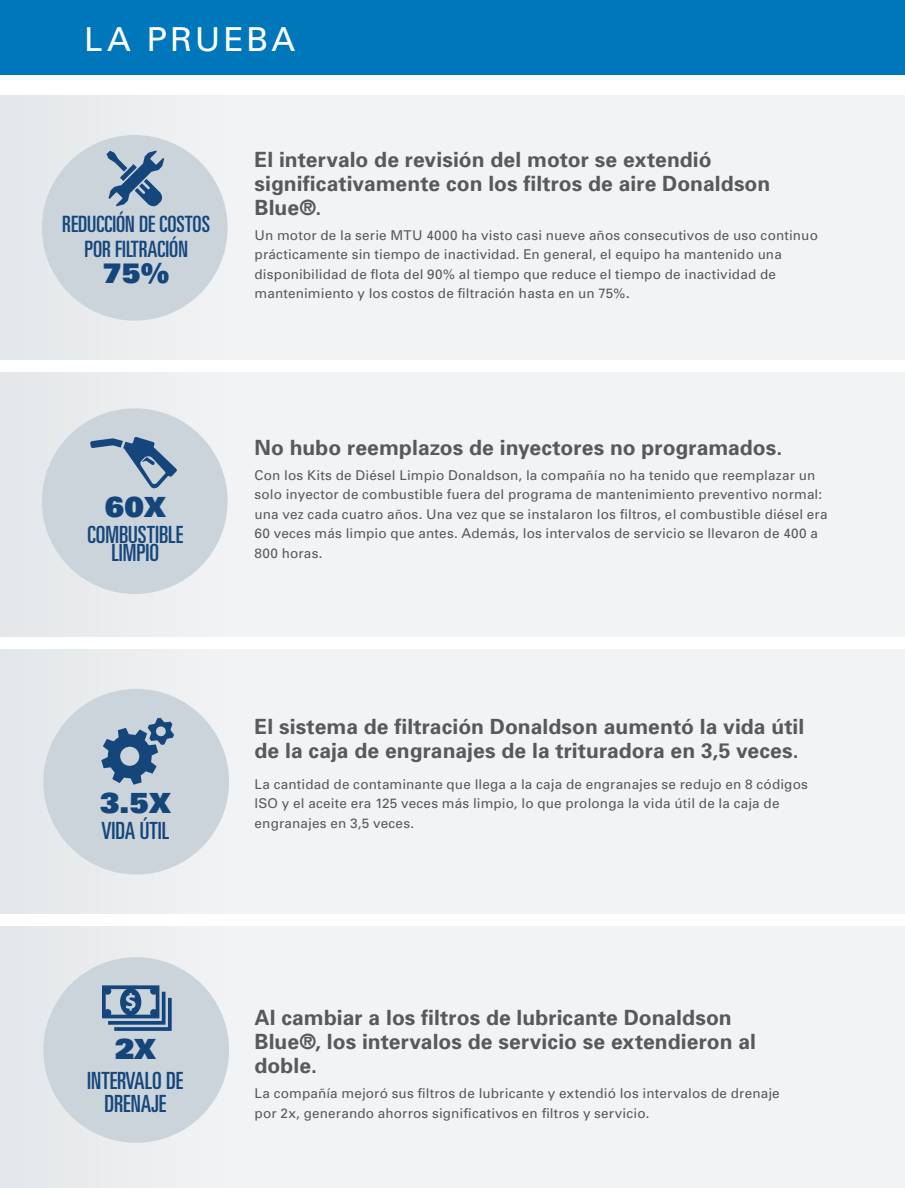
<style>
.page{position:relative;width:905px;height:1188px;background:#fff}
.page>*{position:absolute;margin:0;border:0;box-sizing:border-box;transform-origin:0 0}
.t1{font:33px "Univers";letter-spacing:.095em;color:#fff}
.t2{font:900 27.75px "Univers";color:#15467b}
.t3{font:900 27px "Univers";color:#15467b}
.t4{font:ultra-condensed 23.7px/18px "Univers";color:#15467b;text-align:center}
.t5{font:ultra-condensed 22.5px/25.5px "Univers";color:#15467b;text-align:center}
.t6{font:700 21px/24px "Univers";letter-spacing:.005em;color:#58595b}
.t7{font:13.5px/19.5px "Univers";letter-spacing:.01em;color:#58595b}
.s1{font-size:15px}
</style>
<div class="page">
<div style="left:0;top:91px;width:904px;height:1097px;background:#f1f3f4"></div>
<div style="left:0;top:0;width:904px;height:74px;background:#0076bb"></div>
<div style="left:43px;top:689px;width:186px;height:186px;background:#cbd4db;border-radius:50%"></div>
<div style="left:42px;top:408px;width:185px;height:186px;background:#cbd4db;border-radius:50%"></div>
<div style="left:42px;top:135px;width:185px;height:186px;background:#cbd4db;border-radius:50%"></div>
<div style="left:43px;top:957px;width:186px;height:186px;background:#cbd4db;border-radius:50%"></div>
<svg style="left:101px;top:718px;width:73px;height:67px"></svg>
<svg style="left:102px;top:985px;width:70px;height:46px"></svg>
<svg style="left:90px;top:437px;width:87px;height:51px"></svg>
<svg style="left:106px;top:151px;width:58px;height:55px"></svg>
<h1 class="t1" style="left:84px;top:18px;width:212px">LA PRUEBA</h1>
<h3 class="t5" style="left:62px;top:211px;width:149px">REDUCCIÓN DE COSTOS<br>POR FILTRACIÓN</h3>
<h3 class="t3" style="left:103px;top:255px;width:68px">75%</h3>
<h3 class="t6" style="left:254px;top:147px;width:517px">El intervalo de revisión del motor se extendió significativamente con los filtros de aire Donaldson<br>Blue®.</h3>
<p class="t7" style="left:254px;top:225px;width:565px">Un motor de la serie MTU 4000 ha visto casi nueve años consecutivos de uso continuo prácticamente sin tiempo de inactividad. En general, el equipo ha mantenido una disponibilidad de flota del 90% al tiempo que reduce el tiempo de inactividad de mantenimiento y los costos de filtración hasta en un 75%<span class="s1">.</span></p>
<h2 class="t2" style="left:105px;top:489px;width:62px">60X</h2>
<h3 class="t4" style="left:87px;top:525px;width:97px">COMBUSTIBLE<br>LIMPIO</h3>
<h3 class="t6" style="left:254px;top:435px;width:529px">No hubo reemplazos de inyectores no programados.</h3>
<p class="t7" style="left:254px;top:465px;width:574px">Con los Kits de Diésel Limpio Donaldson, la compañía no ha tenido que reemplazar un solo inyector de combustible fuera del programa de mantenimiento preventivo normal: una vez cada cuatro años. Una vez que se instalaron los filtros, el combustible diésel era 60 veces más limpio que antes. Además, los intervalos de servicio se llevaron de 400 a 800 horas.</p>
<h2 class="t2" style="left:100px;top:785px;width:72px">3.5X</h2>
<h3 class="t4" style="left:101px;top:821px;width:69px">VIDA ÚTIL</h3>
<h3 class="t6" style="left:254px;top:714px;width:551px">El sistema de filtración Donaldson aumentó la vida útil de la caja de engranajes de la trituradora en 3,5 veces.</h3>
<p class="t7" style="left:254px;top:774px;width:555px">La cantidad de contaminante que llega a la caja de engranajes se redujo en 8 códigos<br>ISO y el aceite era 125 veces más limpio, lo que prolonga la vida útil de la caja de engranajes en 3,5 veces.</p>
<h2 class="t2" style="left:115px;top:1031px;width:43px">2X</h2>
<h3 class="t4" style="left:87px;top:1069px;width:98px;line-height:22.5px">INTERVALO DE<br>DRENAJE</h3>
<h3 class="t6" style="left:254px;top:1005px;width:503px">Al cambiar a los filtros de lubricante Donaldson<br>Blue®, los intervalos de servicio se extendieron al doble.</h3>
<p class="t7" style="left:254px;top:1083px;width:526px">La compañía mejoró sus filtros de lubricante y extendió los intervalos de drenaje por 2x, generando ahorros significativos en filtros y servicio.</p>
</div>
